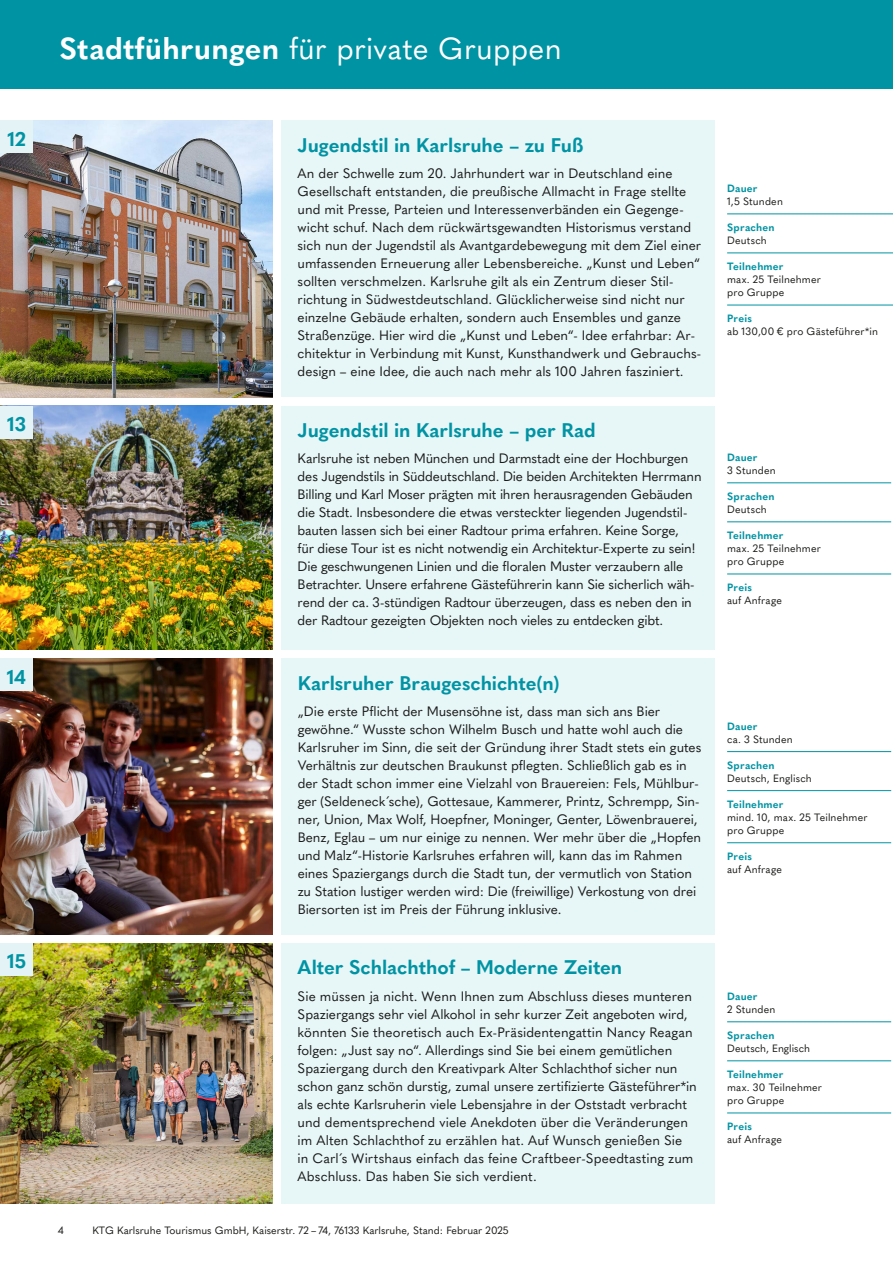
<style>
.page{position:relative;width:893px;height:1263px;background:#fff}
.page>*{position:absolute;margin:0;border:0;box-sizing:border-box;transform-origin:0 0}
.t1{font:30px "Quasimoda";letter-spacing:.01em;color:#fff}
.t2{font:700 19.5px "Quasimoda";letter-spacing:-.005em;color:#0093a3}
.t3{font:13.5px/18px "Quasimoda";letter-spacing:-.005em;color:#1a1a18}
.t4{font:10.5px/13.2px "Quasimoda";letter-spacing:.015em;color:#1a1a18}
.t5{font:700 10.5px "Quasimoda";letter-spacing:.015em;color:#0093a3}
.s1{font-weight:700}
</style>
<div class="page">
<div style="left:0;top:0;width:893px;height:89px;background:#0093a3"></div>
<div style="left:281px;top:943px;width:433px;height:260px;background:#e7f6f7"></div>
<div style="left:281px;top:658px;width:433px;height:277px;background:#e7f6f7"></div>
<div style="left:281px;top:406px;width:433px;height:244px;background:#e7f6f7"></div>
<div style="left:281px;top:121px;width:433px;height:276px;background:#e7f6f7"></div>
<hr style="left:727px;top:483px;width:164px;height:1px;background:#0093a3">
<hr style="left:727px;top:522px;width:164px;height:1px;background:#0093a3">
<hr style="left:727px;top:574px;width:164px;height:1px;background:#0093a3">
<hr style="left:727px;top:214px;width:166px;height:1px;background:#0093a3">
<hr style="left:727px;top:253px;width:166px;height:1px;background:#0093a3">
<hr style="left:727px;top:305px;width:166px;height:1px;background:#0093a3">
<hr style="left:727px;top:751px;width:164px;height:1px;background:#0093a3">
<hr style="left:727px;top:790px;width:164px;height:1px;background:#0093a3">
<hr style="left:727px;top:842px;width:164px;height:1px;background:#0093a3">
<hr style="left:727px;top:1021px;width:164px;height:1px;background:#0093a3">
<hr style="left:727px;top:1060px;width:164px;height:1px;background:#0093a3">
<hr style="left:727px;top:1113px;width:164px;height:1px;background:#0093a3">
<img style="left:0;top:406px;width:272px;height:244px">
<img style="left:0;top:121px;width:272px;height:276px">
<img style="left:0;top:658px;width:272px;height:277px">
<img style="left:0;top:943px;width:272px;height:260px">
<div style="left:0;top:120px;width:33px;height:33px;background:#e4f3f5"></div>
<div style="left:0;top:406px;width:33px;height:33px;background:#e4f3f5"></div>
<div style="left:0;top:658px;width:33px;height:33px;background:#e4f3f5"></div>
<div style="left:0;top:943px;width:33px;height:33px;background:#e4f3f5"></div>
<h1 class="t1" style="left:60px;top:26px;width:504px"><span class="s1">Stadtführungen</span> für private Gruppen</h1>
<h2 class="t2" style="left:8px;top:124px;width:20px">12</h2>
<h2 class="t2" style="left:298px;top:130px;width:287px">Jugendstil in Karlsruhe – zu Fuß</h2>
<p class="t3" style="left:298px;top:164px;width:405px">An der Schwelle zum 20. Jahrhundert war in Deutschland eine Gesellschaft entstanden, die preußische Allmacht in Frage stellte und mit Presse, Parteien und Interessenverbänden ein Gegenge&shy;wicht schuf. Nach dem rückwärtsgewandten Historismus verstand sich nun der Jugendstil als Avantgardebewegung mit dem Ziel einer umfassenden Erneuerung aller Lebensbereiche. „Kunst und Leben“ sollten verschmelzen. Karlsruhe gilt als ein Zentrum dieser Stil&shy;richtung in Südwestdeutschland. Glücklicherweise sind nicht nur einzelne Gebäude erhalten, sondern auch Ensembles und ganze Straßenzüge. Hier wird die „Kunst und Leben“- Idee erfahrbar: Ar&shy;chitektur in Verbindung mit Kunst, Kunsthandwerk und Gebrauchs&shy;design – eine Idee, die auch nach mehr als 100 Jahren fasziniert.</p>
<p class="t5" style="left:727px;top:180px;width:32px">Dauer</p>
<p class="t4" style="left:727px;top:194px;width:57px">1,5 Stunden</p>
<p class="t5" style="left:727px;top:219px;width:49px">Sprachen</p>
<p class="t4" style="left:727px;top:233px;width:41px">Deutsch</p>
<p class="t5" style="left:727px;top:258px;width:58px">Teilnehmer</p>
<p class="t4" style="left:727px;top:272px;width:95px">max. 25 Teilnehmer pro Gruppe</p>
<p class="t5" style="left:727px;top:310px;width:26px">Preis</p>
<p class="t4" style="left:727px;top:324px;width:152px">ab 130,00 € pro Gästeführer*in</p>
<h2 class="t2" style="left:7px;top:409px;width:20px">13</h2>
<h2 class="t2" style="left:298px;top:415px;width:300px">Jugendstil in Karlsruhe – per Rad</h2>
<p class="t3" style="left:298px;top:449px;width:405px">Karlsruhe ist neben München und Darmstadt eine der Hochburgen des Jugendstils in Süddeutschland. Die beiden Architekten Herrmann Billing und Karl Moser prägten mit ihren herausragenden Gebäuden die Stadt. Insbesondere die etwas versteckter liegenden Jugendstil&shy;bauten lassen sich bei einer Radtour prima erfahren. Keine Sorge,<br>für diese Tour ist es nicht notwendig ein Architektur-Experte zu sein!<br>Die geschwungenen Linien und die floralen Muster verzaubern alle Betrachter. Unsere erfahrene Gästeführerin kann Sie sicherlich wäh&shy;rend der ca. 3-stündigen Radtour überzeugen, dass es neben den in der Radtour gezeigten Objekten noch vieles zu entdecken gibt.</p>
<p class="t5" style="left:727px;top:449px;width:32px">Dauer</p>
<p class="t4" style="left:727px;top:463px;width:50px">3 Stunden</p>
<p class="t5" style="left:727px;top:488px;width:49px">Sprachen</p>
<p class="t4" style="left:727px;top:502px;width:41px">Deutsch</p>
<p class="t5" style="left:727px;top:527px;width:58px">Teilnehmer</p>
<p class="t4" style="left:727px;top:541px;width:95px">max. 25 Teilnehmer pro Gruppe</p>
<p class="t5" style="left:727px;top:579px;width:26px">Preis</p>
<p class="t4" style="left:727px;top:593px;width:56px">auf Anfrage</p>
<h2 class="t2" style="left:7px;top:661px;width:21px">14</h2>
<h2 class="t2" style="left:298px;top:667px;width:263px">Karlsruher Braugeschichte(n)</h2>
<p class="t3" style="left:298px;top:701px;width:405px">„Die erste Pflicht der Musensöhne ist, dass man sich ans Bier gewöhne.“ Wusste schon Wilhelm Busch und hatte wohl auch die Karlsruher im Sinn, die seit der Gründung ihrer Stadt stets ein gutes Verhältnis zur deutschen Braukunst pflegten. Schließlich gab es in der Stadt schon immer eine Vielzahl von Brauereien: Fels, Mühlbur&shy;ger (Seldeneck´sche), Gottesaue, Kammerer, Printz, Schrempp, Sin&shy;ner, Union, Max Wolf, Hoepfner, Moninger, Genter, Löwenbrauerei, Benz, Eglau – um nur einige zu nennen. Wer mehr über die „Hopfen und Malz“-Historie Karlsruhes erfahren will, kann das im Rahmen eines Spaziergangs durch die Stadt tun, der vermutlich von Station zu Station lustiger werden wird: Die (freiwillige) Verkostung von drei Biersorten ist im Preis der Führung inklusive.</p>
<p class="t5" style="left:727px;top:718px;width:32px">Dauer</p>
<p class="t4" style="left:727px;top:732px;width:67px">ca. 3 Stunden</p>
<p class="t5" style="left:727px;top:757px;width:49px">Sprachen</p>
<p class="t4" style="left:727px;top:771px;width:86px">Deutsch, Englisch</p>
<p class="t5" style="left:727px;top:796px;width:58px">Teilnehmer</p>
<p class="t4" style="left:727px;top:810px;width:142px">mind. 10, max. 25 Teilnehmer pro Gruppe</p>
<p class="t5" style="left:727px;top:848px;width:26px">Preis</p>
<p class="t4" style="left:727px;top:862px;width:56px">auf Anfrage</p>
<h2 class="t2" style="left:7px;top:946px;width:21px">15</h2>
<h2 class="t2" style="left:298px;top:952px;width:326px">Alter Schlachthof – Moderne Zeiten</h2>
<p class="t3" style="left:298px;top:986px;width:401px">Sie müssen ja nicht. Wenn Ihnen zum Abschluss dieses munteren Spaziergangs sehr viel Alkohol in sehr kurzer Zeit angeboten wird, könnten Sie theoretisch auch Ex-Präsidentengattin Nancy Reagan folgen: „Just say no“. Allerdings sind Sie bei einem gemütlichen Spaziergang durch den Kreativpark Alter Schlachthof sicher nun schon ganz schön durstig, zumal unsere zertifizierte Gästeführer*in als echte Karlsruherin viele Lebensjahre in der Oststadt verbracht und dementsprechend viele Anekdoten über die Veränderungen im Alten Schlachthof zu erzählen hat. Auf Wunsch genießen Sie<br>in Carl´s Wirtshaus einfach das feine Craftbeer-Speedtasting zum Abschluss. Das haben Sie sich verdient.</p>
<p class="t5" style="left:727px;top:988px;width:32px">Dauer</p>
<p class="t4" style="left:727px;top:1002px;width:50px">2 Stunden</p>
<p class="t5" style="left:727px;top:1027px;width:49px">Sprachen</p>
<p class="t4" style="left:727px;top:1041px;width:85px">Deutsch, Englisch</p>
<p class="t5" style="left:727px;top:1066px;width:58px">Teilnehmer</p>
<p class="t4" style="left:727px;top:1080px;width:96px">max. 30 Teilnehmer pro Gruppe</p>
<p class="t5" style="left:727px;top:1118px;width:26px">Preis</p>
<p class="t4" style="left:727px;top:1132px;width:56px">auf Anfrage</p>
<p class="t4" style="left:58px;top:1222px;width:7px">4</p>
<p class="t4" style="left:92px;top:1222px;width:418px">KTG Karlsruhe Tourismus GmbH, Kaiserstr. 72 – 74, 76133 Karlsruhe, Stand: Februar 2025</p>
</div>
